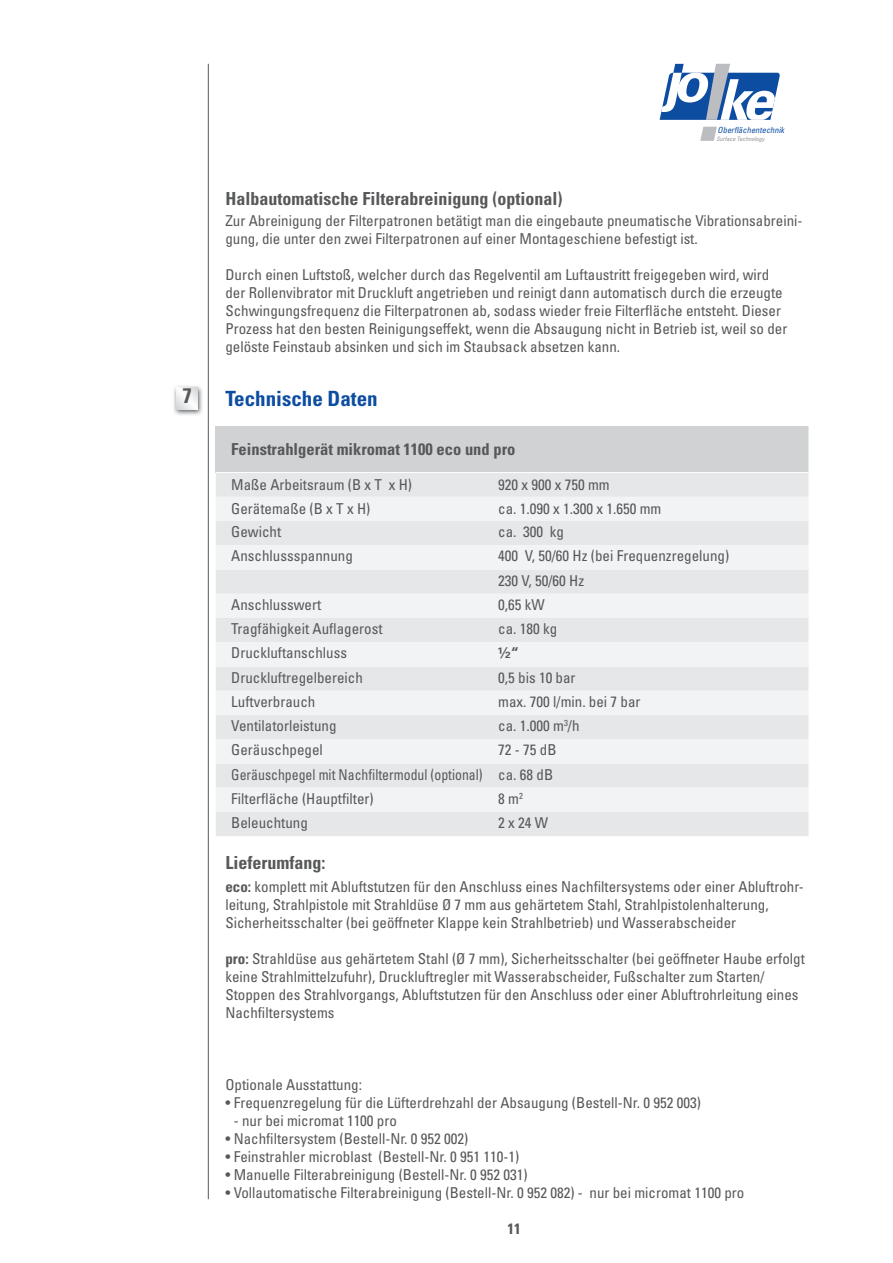
<style>
.page{position:relative;width:893px;height:1263px;background:#fff}
.page>*{position:absolute;margin:0;border:0;box-sizing:border-box;transform-origin:0 0}
.t1{font:700 condensed 21px "Univers LT Pro";color:#0d4da1}
.t2{font:700 condensed 21px "Univers LT Pro";color:#57585a}
.t3{font:700 condensed 18px "Univers LT Pro";color:#57585a}
.t4{font:700 condensed 16.5px "Univers LT Pro";color:#57585a}
.t5{font:condensed 15px/18px "Univers LT Pro";color:#57585a}
.t6{font:700 condensed 15px "Univers LT Pro";color:#57585a}
.t7{font:700 15px "Univers LT Pro 65";color:#57585a}
.t8{font:italic condensed 8.4px "Univers";color:#0d4da1}
.t9{font:italic condensed 6px "Univers";color:#939598}
.s1{font-weight:700}
</style>
<div class="page">
<div style="left:216px;top:426px;width:593px;height:46px;background:#d1d2d4"></div>
<div style="left:216px;top:473px;width:593px;height:363px;background:#e6e7e9"></div>
<svg style="left:216px;top:497px;width:593px;height:315px;fill:#f2f3f4"></svg>
<img style="left:174px;top:386px;width:28px;height:29px">
<svg style="left:176px;top:388px;width:22px;height:21px"></svg>
<svg style="left:660px;top:64px;width:120px;height:77px"></svg>
<hr style="left:208px;top:64px;width:1px;height:1135px;background:#57585a">
<h1 class="t2" style="left:182px;top:383px;width:11px">7</h1>
<p class="t8" style="left:718px;top:124px;width:68px">Oberflächentechnik</p>
<p class="t9" style="left:716px;top:135px;width:50px">Surface Technology</p>
<p class="t3" style="left:225px;top:188px;width:339px">Halbautomatische Filterabreinigung (optional)</p>
<p class="t5" style="left:225px;top:211px;width:579px">Zur Abreinigung der Filterpatronen betätigt man die eingebaute pneumatische Vibrationsabreini&shy;gung, die unter den zwei Filterpatronen auf einer Montageschiene befestigt ist.</p>
<p class="t5" style="left:225px;top:265px;width:564px">Durch einen Luftstoß, welcher durch das Regelventil am Luftaustritt freigegeben wird, wird der Rollenvibrator mit Druckluft angetrieben und reinigt dann automatisch durch die erzeugte Schwingungsfrequenz die Filterpatronen ab, sodass wieder freie Filterfläche entsteht. Dieser Prozess hat den besten Reinigungseffekt, wenn die Absaugung nicht in Betrieb ist, weil so der gelöste Feinstaub absinken und sich im Staubsack absetzen kann.</p>
<h1 class="t1" style="left:225px;top:385px;width:154px">Technische Daten</h1>
<p class="t4" style="left:231px;top:439px;width:286px">Feinstrahlgerät mikromat 1100 eco und pro</p>
<p class="t5" style="left:231px;top:475px;width:182px">Maße Arbeitsraum (B x T x H)</p>
<p class="t5" style="left:498px;top:475px;width:113px">920 x 900 x 750 mm</p>
<p class="t5" style="left:231px;top:499px;width:141px">Gerätemaße (B x T x H)</p>
<p class="t5" style="left:498px;top:499px;width:165px">ca. 1.090 x 1.300 x 1.650 mm</p>
<p class="t5" style="left:231px;top:523px;width:51px">Gewicht</p>
<p class="t5" style="left:498px;top:523px;width:67px">ca. 300 kg</p>
<p class="t5" style="left:231px;top:547px;width:123px">Anschlussspannung</p>
<p class="t5" style="left:498px;top:544px;width:233px;line-height:24.3px">400 V, 50/60 Hz (bei Frequenzregelung)<br>230 V, 50/60 Hz</p>
<p class="t5" style="left:231px;top:595px;width:91px">Anschlusswert</p>
<p class="t5" style="left:498px;top:595px;width:48px">0,65 kW</p>
<p class="t5" style="left:231px;top:620px;width:153px">Tragfähigkeit Auflagerost</p>
<p class="t5" style="left:498px;top:620px;width:61px">ca. 180 kg</p>
<p class="t5" style="left:231px;top:644px;width:117px">Druckluftanschluss</p>
<p class="t7" style="left:498px;top:644px;width:22px">½“</p>
<p class="t5" style="left:231px;top:668px;width:133px">Druckluftregelbereich</p>
<p class="t5" style="left:498px;top:668px;width:79px">0,5 bis 10 bar</p>
<p class="t5" style="left:231px;top:692px;width:86px">Luftverbrauch</p>
<p class="t5" style="left:498px;top:692px;width:144px">max. 700 l/min. bei 7 bar</p>
<p class="t5" style="left:231px;top:717px;width:107px">Ventilatorleistung</p>
<p class="t5" style="left:498px;top:717px;width:83px">ca. 1.000 m<sup>3</sup>/h</p>
<p class="t5" style="left:231px;top:741px;width:93px">Geräuschpegel</p>
<p class="t5" style="left:231px;top:738px;width:327px;line-height:24.3px;text-indent:267px">72 - 75 dB<br>Geräuschpegel mit Nachfiltermodul (optional) ca. 68 dB<br>Filterfläche (Hauptfilter)</p>
<p class="t5" style="left:498px;top:789px;width:26px">8 m<sup>2</sup></p>
<p class="t5" style="left:231px;top:813px;width:78px">Beleuchtung</p>
<p class="t5" style="left:498px;top:813px;width:51px">2 x 24 W</p>
<p class="t3" style="left:225px;top:851px;width:101px">Lieferumfang:</p>
<p class="t5" style="left:225px;top:877px;width:580px"><span class="s1">eco:</span> komplett mit Abluftstutzen für den Anschluss eines Nachfiltersystems oder einer Abluftrohr&shy;leitung, Strahlpistole mit Strahldüse Ø 7 mm aus gehärtetem Stahl, Strahlpistolenhalterung,<br>Sicherheitsschalter (bei geöffneter Klappe kein Strahlbetrieb) und Wasserabscheider</p>
<p class="t5" style="left:225px;top:949px;width:581px"><span class="s1">pro:</span> Strahldüse aus gehärtetem Stahl (Ø 7 mm), Sicherheitsschalter (bei geöffneter Haube erfolgt keine Strahlmittelzufuhr), Druckluftregler mit Wasserabscheider, Fußschalter zum Starten/ Stoppen des Strahlvorgangs, Abluftstutzen für den Anschluss oder einer Abluftrohrleitung eines Nachfiltersystems</p>
<p class="t5" style="left:225px;top:1075px;width:138px">Optionale Ausstattung:</p>
<p class="t5" style="left:225px;top:1093px;width:477px">• Frequenzregelung für die Lüfterdrehzahl der Absaugung (Bestell-Nr. 0 952 003)</p>
<p class="t5" style="left:234px;top:1111px;width:165px">- nur bei micromat 1100 pro</p>
<p class="t5" style="left:225px;top:1129px;width:245px">• Nachfiltersystem (Bestell-Nr. 0 952 002)</p>
<p class="t5" style="left:225px;top:1147px;width:295px">• Feinstrahler microblast (Bestell-Nr. 0 951 110-1)</p>
<p class="t5" style="left:225px;top:1165px;width:304px">• Manuelle Filterabreinigung (Bestell-Nr. 0 952 031)</p>
<p class="t5" style="left:225px;top:1183px;width:521px">• Vollautomatische Filterabreinigung (Bestell-Nr. 0 952 082) - nur bei micromat 1100 pro</p>
<p class="t6" style="left:507px;top:1219px;width:15px">11</p>
</div>
